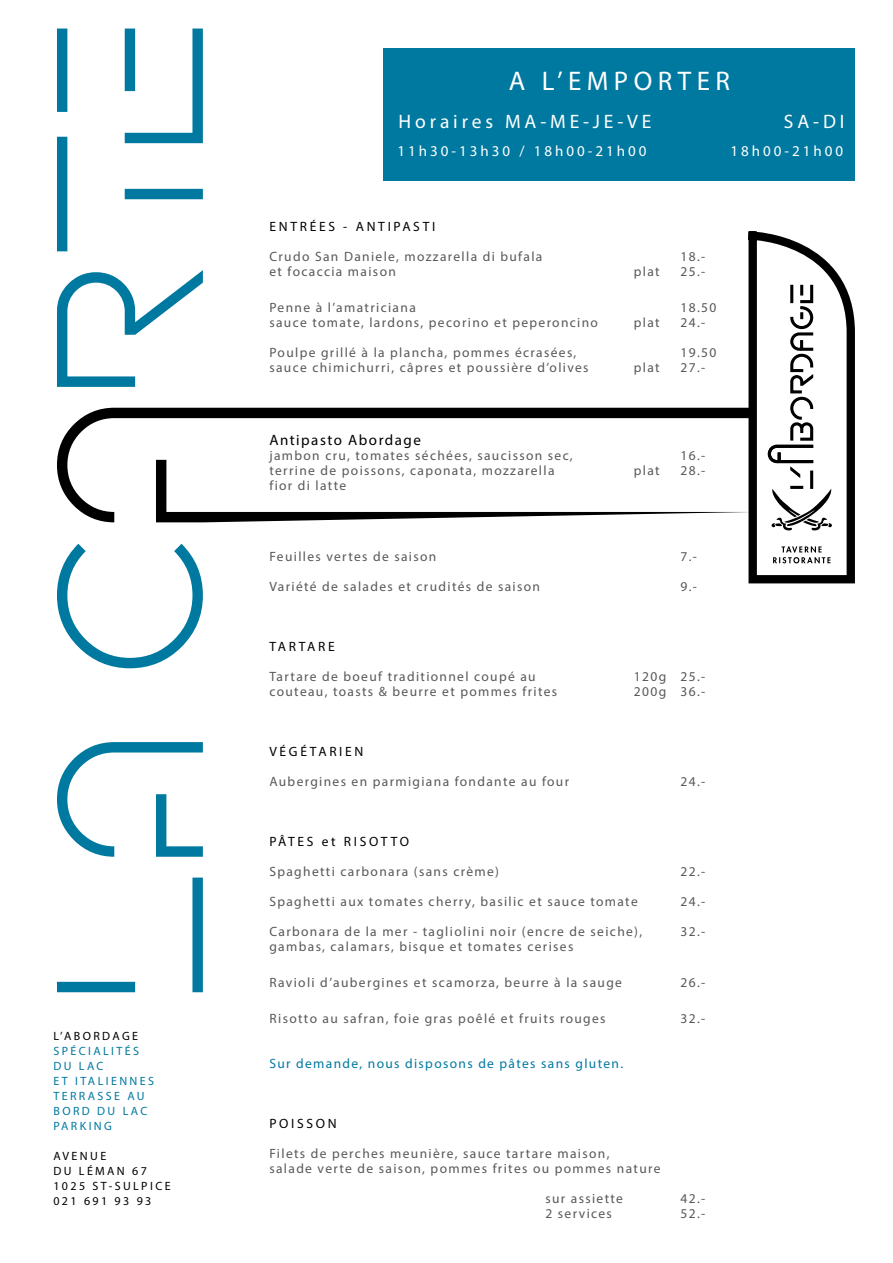
<style>
.page{position:relative;width:893px;height:1263px;background:#fff}
.page>*{position:absolute;margin:0;border:0;box-sizing:border-box;transform-origin:0 0}
.t1{font:27px "Myriad Pro";letter-spacing:.2em;color:#fff}
.t2{font:19.5px "Myriad Pro";letter-spacing:.2em;color:#fff}
.t3{font:15px "Myriad Pro";letter-spacing:.2em;color:#fff}
.t4{font:15px "Myriad Pro";letter-spacing:.1em;color:#000}
.t5{font:13.5px/15px "Myriad Pro";letter-spacing:.1em;color:#58585a}
.t6{font:13.5px "Myriad Pro";letter-spacing:.2em;color:#000}
.t7{font:13.5px "Myriad Pro";letter-spacing:.1em;color:#0079a0}
.t8{font:12px/15px "Myriad Pro";letter-spacing:.2em;color:#0079a0}
.t9{font:12px/15px "Myriad Pro";letter-spacing:.2em;color:#000}
</style>
<div class="page">
<svg style="left:744px;top:231px;width:111px;height:353px"></svg>
<svg style="left:57px;top:29px;width:146px;height:358px"></svg>
<svg style="left:57px;top:408px;width:697px;height:114px"></svg>
<svg style="left:57px;top:544px;width:146px;height:448px"></svg>
<div style="left:384px;top:48px;width:471px;height:133px;background:#0079a0"></div>
<p class="t9" style="left:53px;top:1028px;width:86px">L’ABORDAGE</p>
<p class="t8" style="left:53px;top:1043px;width:102px">SPÉCIALITÉS<br>DU LAC<br>ET ITALIENNES<br>TERRASSE AU<br>BORD DU LAC<br>PARKING</p>
<p class="t9" style="left:53px;top:1148px;width:119px">AVENUE<br>DU LÉMAN 67<br>1025 ST-SULPICE<br>021 691 93 93</p>
<h1 class="t1" style="left:509px;top:65px;width:223px">A L’EMPORTER</h1>
<h2 class="t2" style="left:399px;top:109px;width:254px">Horaires MA-ME-JE-VE</h2>
<h2 class="t2" style="left:784px;top:109px;width:62px">SA-DI</h2>
<p class="t3" style="left:397px;top:142px;width:251px">11h30-13h30 / 18h00-21h00</p>
<p class="t3" style="left:730px;top:142px;width:114px">18h00-21h00</p>
<p class="t6" style="left:269px;top:218px;width:167px">ENTRÉES - ANTIPASTI</p>
<p class="t5" style="left:269px;top:249px;width:275px">Crudo San Daniele, mozzarella di bufala</p>
<p class="t5" style="left:680px;top:249px;width:26px">18.-</p>
<p class="t5" style="left:269px;top:264px;width:128px">et focaccia maison</p>
<p class="t5" style="left:634px;top:264px;width:27px">plat</p>
<p class="t5" style="left:680px;top:264px;width:26px">25.-</p>
<p class="t5" style="left:269px;top:300px;width:148px">Penne à l’amatriciana</p>
<p class="t5" style="left:680px;top:300px;width:37px">18.50</p>
<p class="t5" style="left:269px;top:315px;width:330px">sauce tomate, lardons, pecorino et peperoncino</p>
<p class="t5" style="left:634px;top:315px;width:27px">plat</p>
<p class="t5" style="left:680px;top:315px;width:26px">24.-</p>
<p class="t5" style="left:269px;top:345px;width:308px">Poulpe grillé à la plancha, pommes écrasées,</p>
<p class="t5" style="left:680px;top:345px;width:37px">19.50</p>
<p class="t5" style="left:269px;top:360px;width:321px">sauce chimichurri, câpres et poussière d’olives</p>
<p class="t5" style="left:634px;top:360px;width:27px">plat</p>
<p class="t5" style="left:680px;top:360px;width:26px">27.-</p>
<p class="t4" style="left:269px;top:431px;width:153px">Antipasto Abordage</p>
<p class="t5" style="left:269px;top:448px;width:305px">jambon cru, tomates séchées, saucisson sec,</p>
<p class="t5" style="left:680px;top:448px;width:26px">16.-</p>
<p class="t5" style="left:269px;top:463px;width:287px">terrine de poissons, caponata, mozzarella</p>
<p class="t5" style="left:634px;top:463px;width:27px">plat</p>
<p class="t5" style="left:680px;top:463px;width:26px">28.-</p>
<p class="t5" style="left:269px;top:478px;width:78px">fior di latte</p>
<p class="t5" style="left:269px;top:549px;width:168px">Feuilles vertes de saison</p>
<p class="t5" style="left:680px;top:549px;width:18px">7.-</p>
<p class="t5" style="left:269px;top:579px;width:272px">Variété de salades et crudités de saison</p>
<p class="t5" style="left:680px;top:579px;width:18px">9.-</p>
<p class="t6" style="left:269px;top:638px;width:67px">TARTARE</p>
<p class="t5" style="left:269px;top:668px;width:268px">Tartare de boeuf traditionnel coupé au</p>
<p class="t5" style="left:634px;top:668px;width:73px">120g 25.-</p>
<p class="t5" style="left:269px;top:683px;width:289px">couteau, toasts &amp; beurre et pommes frites</p>
<p class="t5" style="left:634px;top:683px;width:73px">200g 36.-</p>
<p class="t6" style="left:269px;top:743px;width:96px">VÉGÉTARIEN</p>
<p class="t5" style="left:269px;top:773px;width:301px">Aubergines en parmigiana fondante au four</p>
<p class="t5" style="left:680px;top:773px;width:26px">24.-</p>
<p class="t6" style="left:269px;top:833px;width:141px">PÂTES et RISOTTO</p>
<p class="t5" style="left:269px;top:863px;width:231px">Spaghetti carbonara (sans crème)</p>
<p class="t5" style="left:680px;top:863px;width:26px">22.-</p>
<p class="t5" style="left:269px;top:893px;width:370px">Spaghetti aux tomates cherry, basilic et sauce tomate</p>
<p class="t5" style="left:680px;top:893px;width:26px">24.-</p>
<p class="t5" style="left:269px;top:923px;width:374px">Carbonara de la mer - tagliolini noir (encre de seiche),</p>
<p class="t5" style="left:680px;top:923px;width:26px">32.-</p>
<p class="t5" style="left:269px;top:938px;width:305px">gambas, calamars, bisque et tomates cerises</p>
<p class="t5" style="left:269px;top:974px;width:354px">Ravioli d’aubergines et scamorza, beurre à la sauge</p>
<p class="t5" style="left:680px;top:974px;width:26px">26.-</p>
<p class="t5" style="left:269px;top:1010px;width:338px">Risotto au safran, foie gras poêlé et fruits rouges</p>
<p class="t5" style="left:680px;top:1010px;width:26px">32.-</p>
<p class="t7" style="left:269px;top:1055px;width:355px">Sur demande, nous disposons de pâtes sans gluten.</p>
<p class="t6" style="left:269px;top:1115px;width:69px">POISSON</p>
<p class="t5" style="left:269px;top:1145px;width:393px">Filets de perches meunière, sauce tartare maison,<br>salade verte de saison, pommes frites ou pommes nature</p>
<p class="t5" style="left:545px;top:1190px;width:79px">sur assiette</p>
<p class="t5" style="left:680px;top:1190px;width:26px">42.-</p>
<p class="t5" style="left:545px;top:1205px;width:68px">2 services</p>
<p class="t5" style="left:680px;top:1205px;width:26px">52.-</p>
</div>
